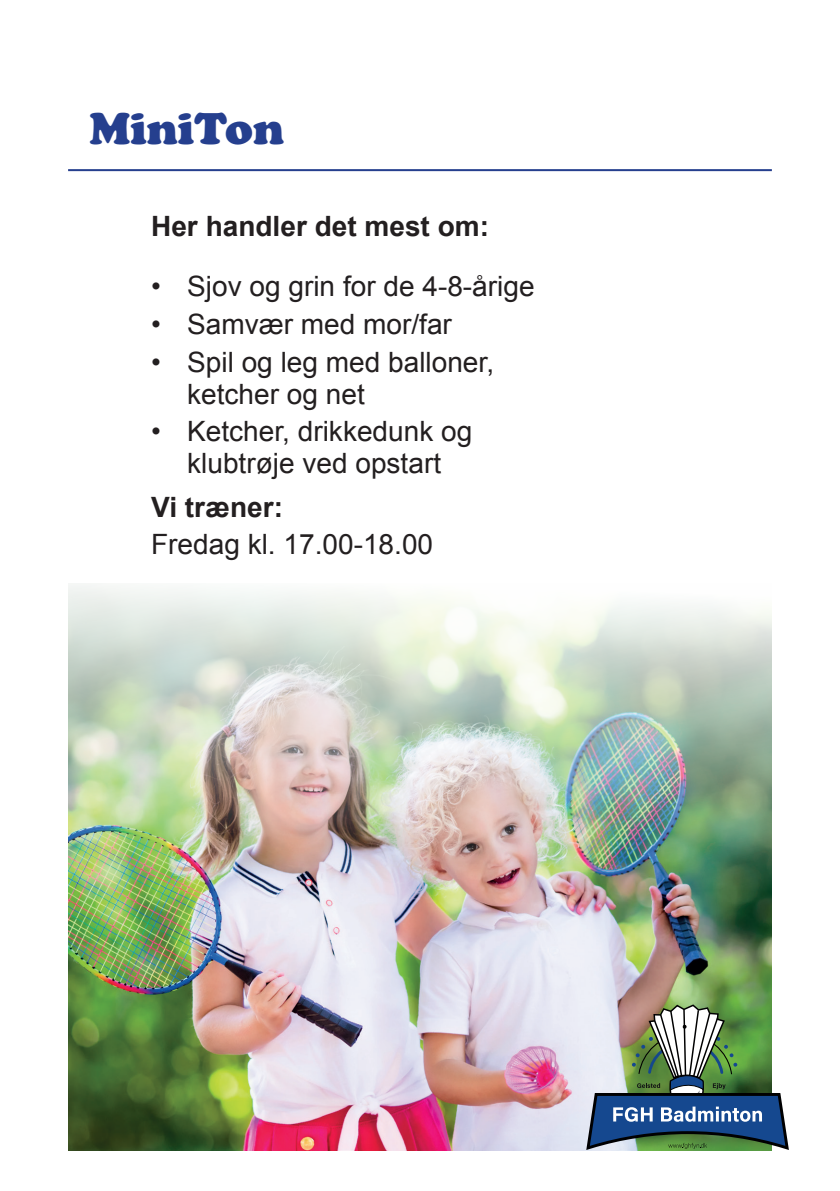
<style>
.page{position:relative;width:840px;height:1191px;background:#fff}
.page>*{position:absolute;margin:0;border:0;box-sizing:border-box;transform-origin:0 0}
.t1{font:44px "Cooper Black Std";color:#253f8e}
.t2{font:28px/32px "Arial";color:#231f20}
.t3{font:700 28px "Arial";color:#231f20}
</style>
<div class="page">
<hr style="left:68px;top:169px;width:703px;height:2px;background:#253f8e">
<img style="left:68px;top:585px;width:703px;height:565px">
<svg style="left:586px;top:1004px;width:202px;height:146px"></svg>
<h1 class="t1" style="left:89px;top:102px;width:196px">MiniTon</h1>
<p class="t3" style="left:151px;top:208px;width:339px">Her handler det mest om:</p>
<p class="t2" style="left:151px;top:271px;width:385px">• Sjov og grin for de 4-8-årige</p>
<p class="t2" style="left:151px;top:308px;width:302px">• Samvær med mor/far</p>
<p class="t2" style="left:187px;top:346px;width:308px;text-indent:-36px">• Spil og leg med balloner, ketcher og net</p>
<p class="t2" style="left:151px;top:416px;width:322px;text-align:center">• Ketcher, drikkedunk og klubtrøje ved opstart</p>
<p class="t3" style="left:151px;top:488px;width:133px">Vi træner:</p>
<p class="t2" style="left:151px;top:529px;width:283px">Fredag kl. 17.00-18.00</p>
</div>
